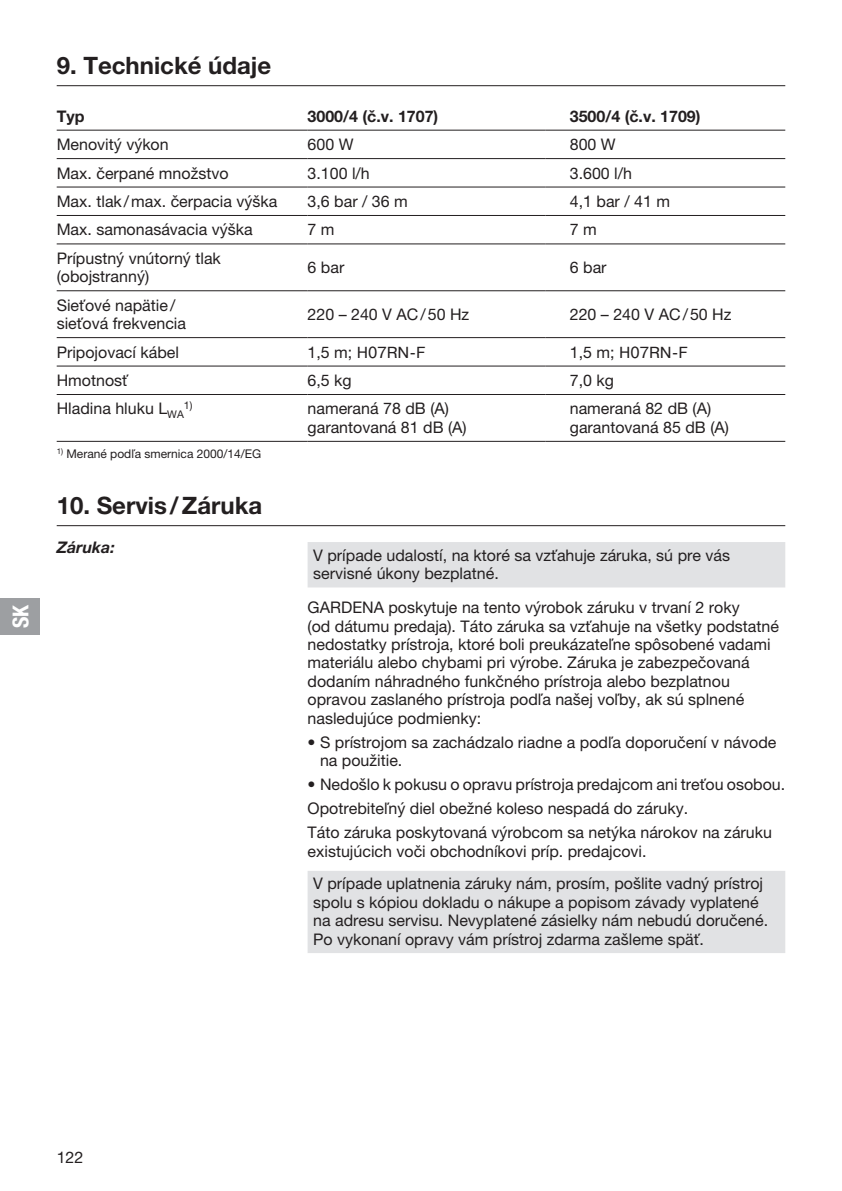
<style>
.page{position:relative;width:842px;height:1191px;background:#fff}
.page>*{position:absolute;margin:0;border:0;box-sizing:border-box;transform-origin:0 0}
.t1{font:700 24px "GARDENA Pro";color:#231f20}
.t2{font:22px "GARDENA Pro Bo Cond";color:#fff}
.t3{font:16px/18.4px "GARDENA Pro";color:#231f20}
.t4{font:700 16px "GARDENA Pro";color:#231f20}
.t5{font:16px "GARDENA Pro CYR Regular";color:#231f20}
.t6{font:italic 700 16px "GARDENA Pro";color:#231f20}
.t7{font:12px "GARDENA Pro";color:#231f20}
.t8{font:10.6px "GARDENA Pro";color:#231f20}
.s1{font-family:"GARDENA Pro"}
</style>
<div class="page">
<hr style="left:57px;top:85px;width:728px;height:1px;background:#231f20">
<hr style="left:57px;top:158px;width:251px;height:1px;background:#231f20">
<hr style="left:308px;top:158px;width:238px;height:1px;background:#231f20">
<hr style="left:546px;top:158px;width:239px;height:1px;background:#231f20">
<hr style="left:57px;top:187px;width:251px;height:1px;background:#231f20">
<hr style="left:308px;top:187px;width:238px;height:1px;background:#231f20">
<hr style="left:546px;top:187px;width:239px;height:1px;background:#231f20">
<hr style="left:57px;top:215px;width:251px;height:1px;background:#231f20">
<hr style="left:308px;top:215px;width:238px;height:1px;background:#231f20">
<hr style="left:546px;top:215px;width:239px;height:1px;background:#231f20">
<hr style="left:57px;top:243px;width:251px;height:1px;background:#231f20">
<hr style="left:308px;top:243px;width:238px;height:1px;background:#231f20">
<hr style="left:546px;top:243px;width:239px;height:1px;background:#231f20">
<hr style="left:57px;top:290px;width:251px;height:1px;background:#231f20">
<hr style="left:308px;top:290px;width:238px;height:1px;background:#231f20">
<hr style="left:546px;top:290px;width:239px;height:1px;background:#231f20">
<hr style="left:57px;top:337px;width:251px;height:1px;background:#231f20">
<hr style="left:308px;top:337px;width:238px;height:1px;background:#231f20">
<hr style="left:546px;top:337px;width:239px;height:1px;background:#231f20">
<hr style="left:57px;top:366px;width:251px;height:1px;background:#231f20">
<hr style="left:308px;top:366px;width:238px;height:1px;background:#231f20">
<hr style="left:546px;top:366px;width:239px;height:1px;background:#231f20">
<hr style="left:57px;top:394px;width:251px;height:1px;background:#231f20">
<hr style="left:308px;top:394px;width:238px;height:1px;background:#231f20">
<hr style="left:546px;top:394px;width:239px;height:1px;background:#231f20">
<hr style="left:57px;top:441px;width:251px;height:1px;background:#231f20">
<hr style="left:308px;top:441px;width:238px;height:1px;background:#231f20">
<hr style="left:546px;top:441px;width:239px;height:1px;background:#231f20">
<hr style="left:57px;top:130px;width:251px;height:1px;background:#231f20">
<hr style="left:308px;top:130px;width:238px;height:1px;background:#231f20">
<hr style="left:546px;top:130px;width:239px;height:1px;background:#231f20">
<svg style="left:308px;top:542px;width:477px;height:411px"></svg>
<hr style="left:57px;top:525px;width:728px;height:1px;background:#231f20">
<div style="left:0;top:598px;width:40px;height:36px;background:#9d9fa2"></div>
<h2 class="t2" style="left:7px;top:628px;width:25px;rotate:-90deg">SK</h2>
<h1 class="t1" style="left:57px;top:50px;width:216px">9. Technické údaje</h1>
<p class="t4" style="left:57px;top:106px;width:29px">Typ</p>
<p class="t4" style="left:308px;top:106px;width:132px">3000/4 (č.v. 1707)</p>
<p class="t4" style="left:570px;top:106px;width:132px">3500/4 (č.v. 1709)</p>
<p class="t3" style="left:57px;top:135px;width:114px">Menovitý výkon</p>
<p class="t3" style="left:308px;top:135px;width:47px">600 W</p>
<p class="t3" style="left:570px;top:135px;width:47px">800 W</p>
<p class="t3" style="left:57px;top:163px;width:173px">Max. čerpané množstvo</p>
<p class="t3" style="left:308px;top:163px;width:64px">3.100 l/h</p>
<p class="t3" style="left:570px;top:163px;width:64px">3.600 l/h</p>
<p class="t3" style="left:57px;top:192px;width:222px">Max. tlak/max. čerpacia výška</p>
<p class="t3" style="left:308px;top:192px;width:102px">3,6 bar / 36 m</p>
<p class="t3" style="left:570px;top:192px;width:102px">4,1 bar / 41 m</p>
<p class="t3" style="left:57px;top:220px;width:197px">Max. samonasávacia výška</p>
<p class="t3" style="left:308px;top:220px;width:28px">7 m</p>
<p class="t3" style="left:570px;top:220px;width:28px">7 m</p>
<p class="t3" style="left:57px;top:249px;width:166px">Prípustný vnútorný tlak (obojstranný)</p>
<p class="t3" style="left:308px;top:258px;width:38px">6 bar</p>
<p class="t3" style="left:570px;top:258px;width:38px">6 bar</p>
<p class="t3" style="left:57px;top:295px;width:131px">Sieťové napätie/ sieťová frekvencia</p>
<p class="t3" style="left:308px;top:305px;width:163px">220 – 240 V AC/50 Hz</p>
<p class="t3" style="left:570px;top:305px;width:163px">220 – 240 V AC/50 Hz</p>
<p class="t3" style="left:57px;top:342px;width:124px">Pripojovací kábel</p>
<p class="t5" style="left:308px;top:343px;width:119px"><span class="s1">1,5 m;</span> H07RN-F</p>
<p class="t5" style="left:570px;top:343px;width:119px"><span class="s1">1,5 m;</span> H07RN-F</p>
<p class="t3" style="left:57px;top:371px;width:73px">Hmotnosť</p>
<p class="t3" style="left:308px;top:371px;width:46px">6,5 kg</p>
<p class="t3" style="left:570px;top:371px;width:46px">7,0 kg</p>
<p class="t3" style="left:57px;top:399px;width:129px">Hladina hluku L<sub>WA</sub></p>
<p class="t8" style="left:184px;top:399px;width:10px">1)</p>
<p class="t3" style="left:308px;top:399px;width:161px">nameraná 78 dB (A) garantovaná 81 dB (A)</p>
<p class="t3" style="left:570px;top:399px;width:161px">nameraná 82 dB (A) garantovaná 85 dB (A)</p>
<p class="t7" style="left:57px;top:447px;width:206px"><sup>1)</sup> Merané podľa smernica 2000/14/EG</p>
<h1 class="t1" style="left:57px;top:490px;width:207px">10. Servis/Záruka</h1>
<p class="t6" style="left:57px;top:538px;width:60px">Záruka:</p>
<p class="t3" style="left:313px;top:545px;width:418px">V prípade udalostí, na ktoré sa vzťahuje záruka, sú pre vás servisné úkony bezplatné.</p>
<p class="t3" style="left:308px;top:598px;width:473px">GARDENA poskytuje na tento výrobok záruku v trvaní 2 roky<br>(od dátumu predaja). Táto záruka sa vzťahuje na všetky podstatné nedostatky prístroja, ktoré boli preukázateľne spôsobené vadami materiálu alebo chybami pri výrobe. Záruka je zabezpečovaná dodaním náhradného funkčného prístroja alebo bezplatnou opravou zaslaného prístroja podľa našej voľby, ak sú splnené nasledujúce podmienky:</p>
<p class="t3" style="left:320px;top:732px;width:458px;text-indent:-12px">• S prístrojom sa zachádzalo riadne a podľa doporučení v návode na použitie.</p>
<p class="t3" style="left:308px;top:772px;width:479px;line-height:24px">• Nedošlo k pokusu o opravu prístroja predajcom ani treťou osobou.<br>Opotrebiteľný diel obežné koleso nespadá do záruky.<br>Táto záruka poskytovaná výrobcom sa netýka nárokov na záruku</p>
<p class="t3" style="left:313px;top:834px;width:451px;line-height:32.6px;text-indent:-6px">existujúcich voči obchodníkovi príp. predajcovi.<br>V prípade uplatnenia záruky nám, prosím, pošlite vadný prístroj</p>
<p class="t3" style="left:313px;top:892px;width:456px">spolu s kópiou dokladu o nákupe a popisom závady vyplatené na adresu servisu. Nevyplatené zásielky nám nebudú doručené.<br>Po vykonaní opravy vám prístroj zdarma zašleme späť.</p>
<p class="t3" style="left:57px;top:1147px;width:28px">122</p>
</div>
